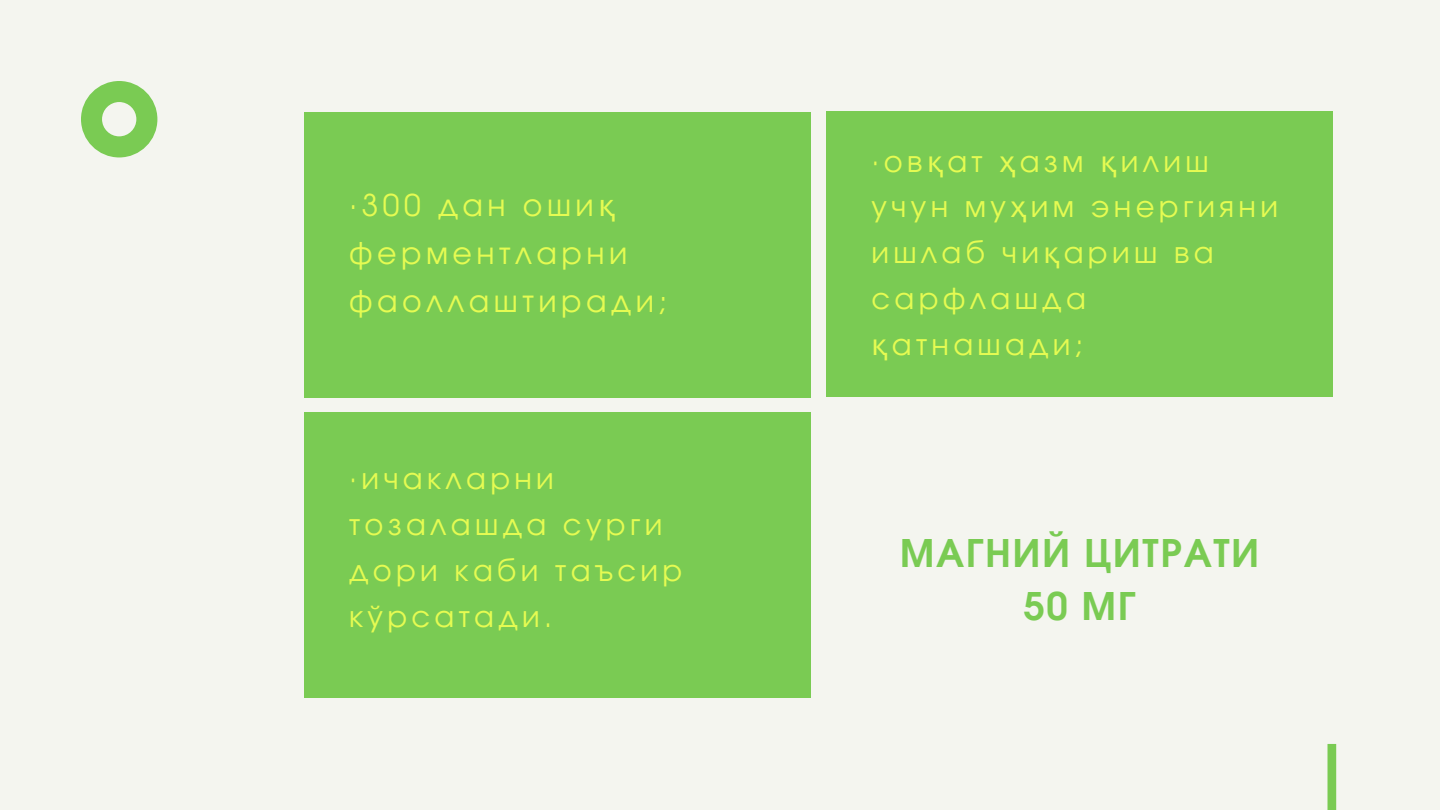
<style>
.page{position:relative;width:1440px;height:810px;background:#f4f5ef}
.page>*{position:absolute;margin:0;border:0;box-sizing:border-box;transform-origin:0 0}
.t1{font:700 38.1px/53.2px "Evolventa";letter-spacing:.04em;color:#7acb53;text-align:center}
.t2{font:30px/48px "Evolventa";letter-spacing:.15em;color:#e5fb52}
.t3{font:29px/45.8px "Evolventa";letter-spacing:.15em;color:#e5fb52}
.s1{font-family:"Noto Sans"}
</style>
<div class="page">
<div style="left:304px;top:413px;width:506px;height:285px;background:#7acb53"></div>
<div style="left:304px;top:112px;width:506px;height:285px;background:#7acb53"></div>
<div style="left:827px;top:111px;width:506px;height:286px;background:#7acb53"></div>
<svg style="left:81px;top:81px;width:76px;height:76px"></svg>
<svg style="left:1328px;top:744px;width:8px;height:66px"></svg>
<p class="t2" style="left:349px;top:183px;width:319px">·300 дан оши<span class="s1">қ </span>ферментларни фаоллаштиради;</p>
<p class="t3" style="left:349px;top:458px;width:335px">·ичакларни тозалашда сурги дори каби таъсир кўрсатади.</p>
<p class="t3" style="left:871px;top:140px;width:408px">·ов<span class="s1">қ</span>ат <span class="s1">ҳ</span>азм <span class="s1">қ</span>илиш учун му<span class="s1">ҳ</span>им энергияни ишлаб чи<span class="s1">қ</span>ариш ва сарфлашда <span class="s1">қ</span>атнашади;</p>
<h1 class="t1" style="left:900px;top:529px;width:361px">МАГНИЙ ЦИТРАТИ<br>50 МГ</h1>
</div>
